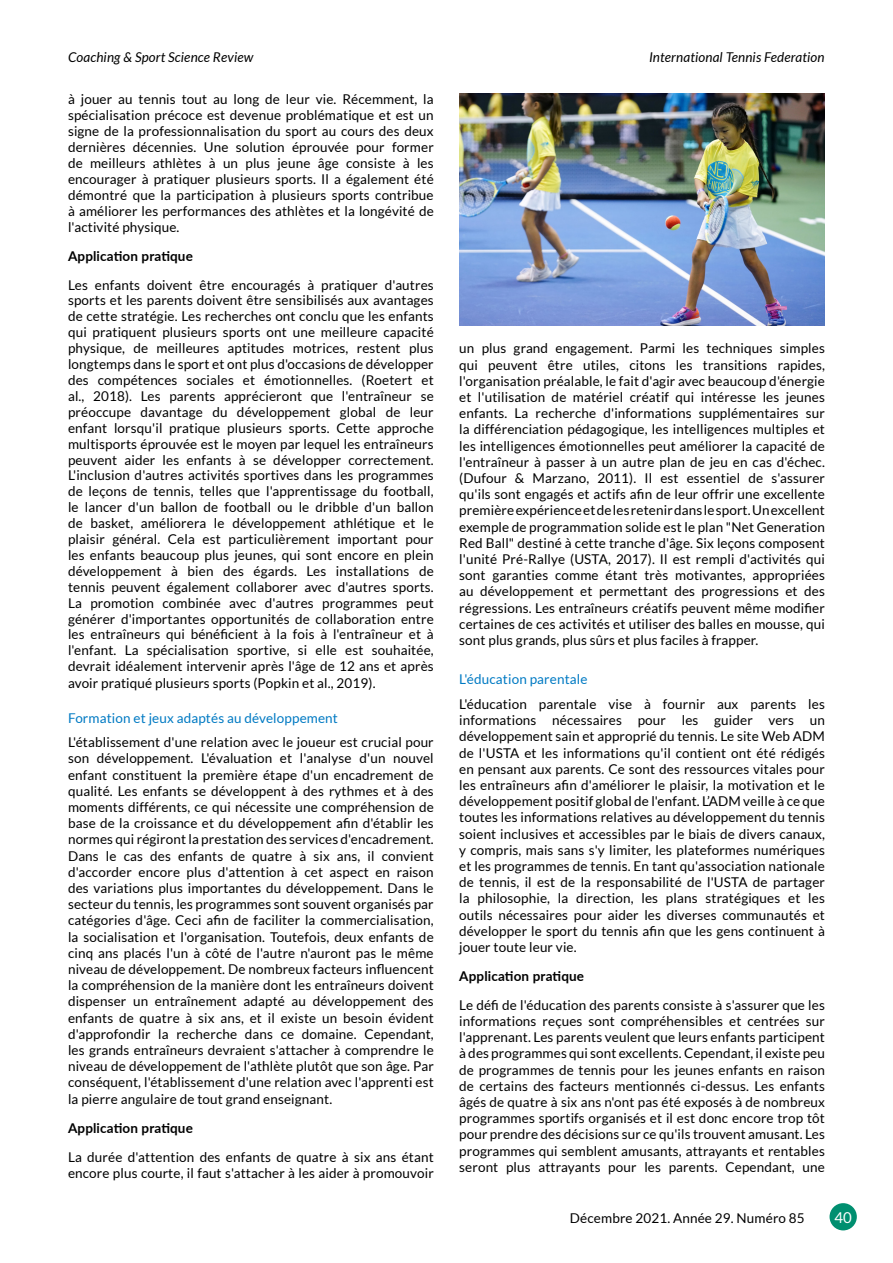
<style>
.page{position:relative;width:893px;height:1263px;background:#fff}
.page>*{position:absolute;margin:0;border:0;box-sizing:border-box;transform-origin:0 0}
.t1{font:15px "Lato";color:#fff}
.t2{font:13.5px/16.2px "Lato";letter-spacing:.01em;color:#000;text-align:justify}
.t3{font:700 13.5px "Lato";letter-spacing:.01em;color:#000}
.t4{font:13.5px "Lato";letter-spacing:.01em;color:#007ac3}
.t5{font:italic 13.5px "Lato";letter-spacing:.01em;color:#000}
</style>
<div class="page">
<div style="left:829px;top:1203px;width:28px;height:27px;background:#008f70;border-radius:50%"></div>
<img style="left:459px;top:94px;width:366px;height:231px">
<p class="t5" style="left:68px;top:50px;width:187px">Coaching &amp; Sport Science Review</p>
<p class="t5" style="left:649px;top:50px;width:177px">International Tennis Federation</p>
<p class="t2" style="left:68px;top:91px;width:367px">à jouer au tennis tout au long de leur vie. Récemment, la spécialisation précoce est devenue problématique et est un signe de la professionnalisation du sport au cours des deux dernières décennies. Une solution éprouvée pour former de meilleurs athlètes à un plus jeune âge consiste à les encourager à pratiquer plusieurs sports. Il a également été démontré que la participation à plusieurs sports contribue à améliorer les performances des athlètes et la longévité de l'activité physique.</p>
<p class="t3" style="left:68px;top:246px;width:126px">Application pratique</p>
<p class="t2" style="left:68px;top:277px;width:367px">Les enfants doivent être encouragés à pratiquer d'autres sports et les parents doivent être sensibilisés aux avantages de cette stratégie. Les recherches ont conclu que les enfants qui pratiquent plusieurs sports ont une meilleure capacité physique, de meilleures aptitudes motrices, restent plus longtemps dans le sport et ont plus d'occasions de développer des compétences sociales et émotionnelles. (Roetert et al., 2018). Les parents apprécieront que l'entraîneur se préoccupe davantage du développement global de leur enfant lorsqu'il pratique plusieurs sports. Cette approche multisports éprouvée est le moyen par lequel les entraîneurs peuvent aider les enfants à se développer correctement.<br>L'inclusion d'autres activités sportives dans les programmes de leçons de tennis, telles que l'apprentissage du football, le lancer d'un ballon de football ou le dribble d'un ballon de basket, améliorera le développement athlétique et le plaisir général. Cela est particulièrement important pour les enfants beaucoup plus jeunes, qui sont encore en plein développement à bien des égards. Les installations de tennis peuvent également collaborer avec d'autres sports.<br>La promotion combinée avec d'autres programmes peut générer d'importantes opportunités de collaboration entre les entraîneurs qui bénéficient à la fois à l'entraîneur et à l'enfant. La spécialisation sportive, si elle est souhaitée, devrait idéalement intervenir après l'âge de 12 ans et après avoir pratiqué plusieurs sports (Popkin et al., 2019).</p>
<p class="t4" style="left:68px;top:710px;width:271px">Formation et jeux adaptés au développement</p>
<p class="t2" style="left:68px;top:734px;width:367px">L'établissement d'une relation avec le joueur est crucial pour son développement. L'évaluation et l'analyse d'un nouvel enfant constituent la première étape d'un encadrement de qualité. Les enfants se développent à des rythmes et à des moments différents, ce qui nécessite une compréhension de base de la croissance et du développement afin d'établir les normes qui régiront la prestation des services d'encadrement.<br>Dans le cas des enfants de quatre à six ans, il convient d'accorder encore plus d'attention à cet aspect en raison des variations plus importantes du développement. Dans le secteur du tennis, les programmes sont souvent organisés par catégories d'âge. Ceci afin de faciliter la commercialisation, la socialisation et l'organisation. Toutefois, deux enfants de cinq ans placés l'un à côté de l'autre n'auront pas le même niveau de développement. De nombreux facteurs influencent la compréhension de la manière dont les entraîneurs doivent dispenser un entraînement adapté au développement des enfants de quatre à six ans, et il existe un besoin évident d'approfondir la recherche dans ce domaine. Cependant, les grands entraîneurs devraient s'attacher à comprendre le niveau de développement de l'athlète plutôt que son âge. Par conséquent, l'établissement d'une relation avec l'apprenti est la pierre angulaire de tout grand enseignant.</p>
<p class="t3" style="left:68px;top:1118px;width:126px">Application pratique</p>
<p class="t2" style="left:68px;top:1148px;width:367px">La durée d'attention des enfants de quatre à six ans étant encore plus courte, il faut s'attacher à les aider à promouvoir</p>
<p class="t2" style="left:459px;top:340px;width:367px">un plus grand engagement. Parmi les techniques simples qui peuvent être utiles, citons les transitions rapides, l'organisation préalable, le fait d'agir avec beaucoup d'énergie et l'utilisation de matériel créatif qui intéresse les jeunes enfants. La recherche d'informations supplémentaires sur la différenciation pédagogique, les intelligences multiples et les intelligences émotionnelles peut améliorer la capacité de l'entraîneur à passer à un autre plan de jeu en cas d'échec. (Dufour &amp; Marzano, 2011). Il est essentiel de s'assurer qu'ils sont engagés et actifs afin de leur offrir une excellente première expérience et de les retenir dans le sport. Un excellent exemple de programmation solide est le plan "Net Generation Red Ball" destiné à cette tranche d'âge. Six leçons composent l'unité Pré-Rallye (USTA, 2017). Il est rempli d'activités qui sont garanties comme étant très motivantes, appropriées au développement et permettant des progressions et des régressions. Les entraîneurs créatifs peuvent même modifier certaines de ces activités et utiliser des balles en mousse, qui sont plus grands, plus sûrs et plus faciles à frapper.</p>
<p class="t4" style="left:459px;top:672px;width:130px">L'éducation parentale</p>
<p class="t2" style="left:459px;top:696px;width:367px">L'éducation parentale vise à fournir aux parents les informations nécessaires pour les guider vers un développement sain et approprié du tennis. Le site Web ADM de l'USTA et les informations qu'il contient ont été rédigés en pensant aux parents. Ce sont des ressources vitales pour les entraîneurs afin d'améliorer le plaisir, la motivation et le développement positif global de l'enfant. L’ADM veille à ce que toutes les informations relatives au développement du tennis soient inclusives et accessibles par le biais de divers canaux, y compris, mais sans s'y limiter, les plateformes numériques et les programmes de tennis. En tant qu'association nationale de tennis, il est de la responsabilité de l'USTA de partager la philosophie, la direction, les plans stratégiques et les outils nécessaires pour aider les diverses communautés et développer le sport du tennis afin que les gens continuent à jouer toute leur vie.</p>
<p class="t3" style="left:459px;top:966px;width:126px">Application pratique</p>
<p class="t2" style="left:459px;top:997px;width:367px">Le défi de l'éducation des parents consiste à s'assurer que les informations reçues sont compréhensibles et centrées sur l'apprenant. Les parents veulent que leurs enfants participent à des programmes qui sont excellents. Cependant, il existe peu de programmes de tennis pour les jeunes enfants en raison de certains des facteurs mentionnés ci-dessus. Les enfants âgés de quatre à six ans n'ont pas été exposés à de nombreux programmes sportifs organisés et il est donc encore trop tôt pour prendre des décisions sur ce qu'ils trouvent amusant. Les programmes qui semblent amusants, attrayants et rentables seront plus attrayants pour les parents. Cependant, une</p>
<p class="t2" style="left:570px;top:1209px;width:236px">Décembre 2021. Année 29. Numéro 85</p>
<p class="t1" style="left:834px;top:1209px;width:19px">40</p>
</div>
